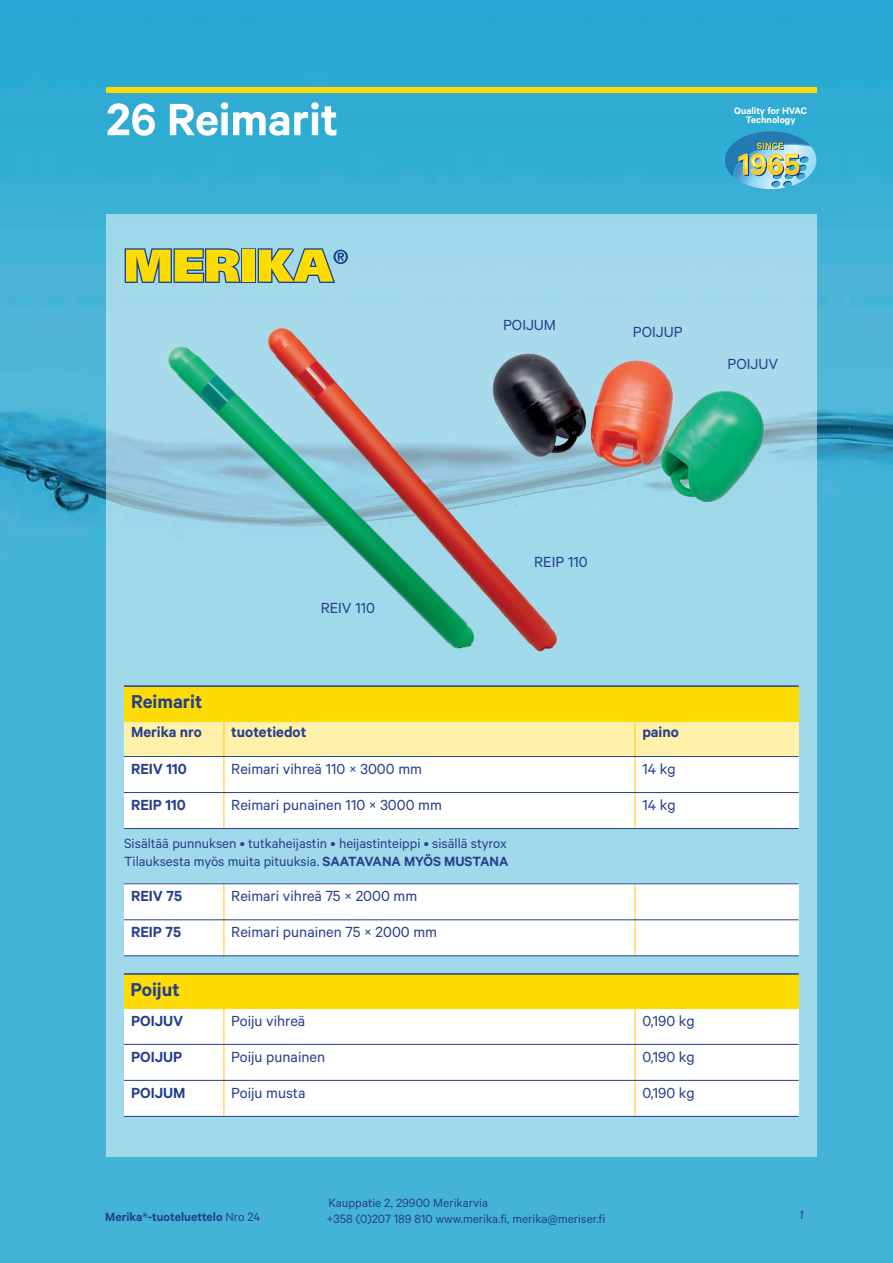
<style>
.page{position:relative;width:893px;height:1263px;background:#fff}
.page>*{position:absolute;margin:0;border:0;box-sizing:border-box;transform-origin:0 0}
.t1{font:600 51px "Calibre";letter-spacing:-.005em;color:#fff}
.t2{font:600 21px "Calibre";color:#253f8e}
.t3{font:16.5px/36px "Calibre";color:#253f8e}
.t4{font:600 16.5px/36px "Calibre";color:#253f8e}
.t5{font:15px/18px "Calibre";color:#253f8e}
.t6{font:13.5px/16.2px "Calibre";color:#253f8e}
.t7{font:600 13.5px "Calibre";color:#253f8e}
.t8{font:italic 13.5px "Calibre";color:#253f8e}
.t9{font:600 10.65px/9.6px "Calibre";color:#fff;text-align:center}
.s1{font-weight:600}
.s2{font-weight:400}
</style>
<div class="page">
<img style="left:0;top:0;width:893px;height:1263px">
<div style="left:106px;top:87px;width:710px;height:6px;background:#ffdc01"></div>
<div style="left:106px;top:214px;width:710px;height:943px;background:#a0d9e9"></div>
<svg style="left:124px;top:248px;width:224px;height:35px"></svg>
<img style="left:725px;top:131px;width:91px;height:58px">
<img style="left:604px;top:360px;width:178px;height:143px">
<img style="left:129px;top:346px;width:102px;height:178px">
<img style="left:231px;top:327px;width:373px;height:325px">
<div style="left:124px;top:719px;width:675px;height:44px;background:#fff0aa"></div>
<div style="left:124px;top:757px;width:675px;height:72px;background:#fff"></div>
<hr style="left:635px;top:721px;width:1px;height:108px;background:#feca0a">
<hr style="left:224px;top:721px;width:1px;height:108px;background:#feca0a">
<div style="left:124px;top:686px;width:675px;height:35px;background:#ffdc01"></div>
<hr style="left:124px;top:685px;width:675px;height:2px;background:#253f8e">
<hr style="left:124px;top:756px;width:675px;height:1px;background:#253f8e">
<hr style="left:124px;top:792px;width:675px;height:1px;background:#253f8e">
<hr style="left:124px;top:828px;width:675px;height:1px;background:#253f8e">
<div style="left:124px;top:884px;width:675px;height:72px;background:#fff"></div>
<hr style="left:635px;top:884px;width:1px;height:72px;background:#feca0a">
<hr style="left:224px;top:884px;width:1px;height:72px;background:#feca0a">
<hr style="left:124px;top:883px;width:675px;height:1px;background:#253f8e">
<hr style="left:124px;top:919px;width:675px;height:1px;background:#253f8e">
<hr style="left:124px;top:955px;width:675px;height:1px;background:#253f8e">
<div style="left:124px;top:1003px;width:675px;height:113px;background:#fff"></div>
<hr style="left:224px;top:1008px;width:1px;height:108px;background:#feca0a">
<hr style="left:635px;top:1008px;width:1px;height:108px;background:#feca0a">
<hr style="left:124px;top:1044px;width:675px;height:1px;background:#253f8e">
<hr style="left:124px;top:1080px;width:675px;height:1px;background:#253f8e">
<hr style="left:124px;top:1116px;width:675px;height:1px;background:#253f8e">
<div style="left:124px;top:974px;width:675px;height:34px;background:#ffdc01"></div>
<hr style="left:124px;top:973px;width:675px;height:2px;background:#253f8e">
<h1 class="t1" style="left:106px;top:89px;width:233px">26 Reimarit</h1>
<p class="t3" style="left:503px;top:306px;width:55px">POIJUM</p>
<p class="t9" style="left:734px;top:105px;width:74px">Quality for HVAC<br>Technology</p>
<p class="t3" style="left:633px;top:313px;width:51px">POIJUP</p>
<p class="t3" style="left:728px;top:346px;width:52px">POIJUV</p>
<p class="t3" style="left:321px;top:590px;width:56px">REIV 110</p>
<p class="t3" style="left:534px;top:544px;width:55px">REIP 110</p>
<p class="t2" style="left:131px;top:689px;width:73px">Reimarit</p>
<p class="t4" style="left:131px;top:713px;width:72px">Merika nro</p>
<p class="t4" style="left:131px;top:750px;width:57px">REIV 110<br>REIP 110</p>
<p class="t4" style="left:231px;top:713px;width:77px">tuotetiedot</p>
<p class="t3" style="left:231px;top:750px;width:212px">Reimari vihreä 110 × 3000 mm<br>Reimari punainen 110 × 3000 mm</p>
<p class="t5" style="left:124px;top:834px;width:386px">Sisältää punnuksen • tutkaheijastin • heijastinteippi • sisällä styrox<br>Tilauksesta myös muita pituuksia. <span class="s1">SAATAVANA MYÖS MUSTANA</span></p>
<p class="t4" style="left:131px;top:878px;width:53px">REIV 75<br>REIP 75</p>
<p class="t2" style="left:131px;top:977px;width:50px">Poijut</p>
<p class="t3" style="left:231px;top:877px;width:207px">Reimari vihreä 75 × 2000 mm<br>Reimari punainen 75 × 2000 mm</p>
<p class="t4" style="left:642px;top:713px;width:38px">paino</p>
<p class="t3" style="left:642px;top:750px;width:35px">14 kg<br>14 kg</p>
<p class="t4" style="left:131px;top:1002px;width:56px">POIJUV<br>POIJUP<br>POIJUM</p>
<p class="t3" style="left:231px;top:1002px;width:95px">Poiju vihreä<br>Poiju punainen<br>Poiju musta</p>
<p class="t3" style="left:642px;top:1002px;width:54px;text-align:justify">0,190 kg 0,190 kg 0,190 kg</p>
<p class="t7" style="left:105px;top:1208px;width:157px">Merika®-tuoteluettelo <span class="s2">Nro 24</span></p>
<p class="t6" style="left:326px;top:1194px;width:280px">Kauppatie 2, 29900 Merikarvia<br>+358 (0)207 189 810 www.merika.fi, merika@meriser.fi</p>
<p class="t8" style="left:799px;top:1207px;width:6px">1</p>
</div>
